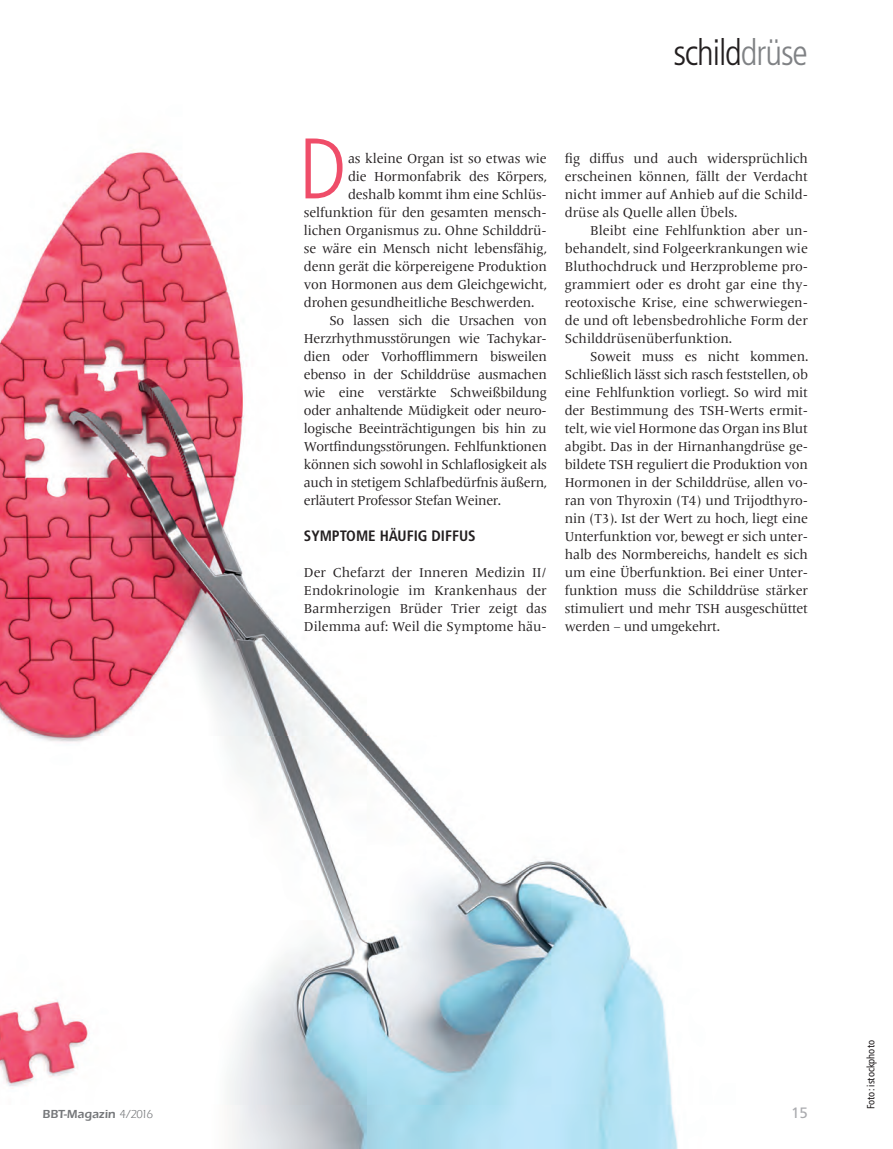
<style>
.page{position:relative;width:893px;height:1149px;background:#fff}
.page>*{position:absolute;margin:0;border:0;box-sizing:border-box;transform-origin:0 0}
.t1{font:300 condensed 85.8px "Frutiger LT Pro";color:#ef4d69}
.t2{font:300 condensed 36px "Frutiger LT Pro";letter-spacing:-.03em;color:#231f20}
.t3{font:700 condensed 15px "Frutiger LT Pro";color:#231f20}
.t4{font:15px "Frutiger";color:#aaabaf}
.t5{font:13.5px/18px "Frutiger Serif LT Pro";letter-spacing:-.01em;color:#231f20;text-align:justify}
.t6{font:600 12px "ITC Eras LT";color:#76787b}
.t7{font:condensed 10.5px "Frutiger LT Pro";color:#231f20}
.s1{color:#808285}
.s2{font-weight:400}
</style>
<div class="page">
<img style="left:0;top:150px;width:678px;height:998px">
<h2 class="t2" style="left:673px;top:32px;width:136px">schild<span class="s1">drüse</span></h2>
<h1 class="t1" style="left:299px;top:119px;width:49px">D</h1>
<p class="t5" style="left:348px;top:149px;width:200px">as kleine Organ ist so etwas wie</p>
<p class="t5" style="left:348px;top:167px;width:201px">die Hormonfabrik des Körpers,</p>
<p class="t5" style="left:348px;top:185px;width:200px">deshalb kommt ihm eine Schlüs-</p>
<p class="t5" style="left:304px;top:203px;width:244px">selfunktion für den gesamten mensch-</p>
<p class="t5" style="left:304px;top:221px;width:244px">lichen Organismus zu. Ohne Schilddrü-</p>
<p class="t5" style="left:304px;top:239px;width:245px">se wäre ein Mensch nicht lebensfähig,</p>
<p class="t5" style="left:304px;top:257px;width:244px">denn gerät die körpereigene Produktion</p>
<p class="t5" style="left:304px;top:275px;width:245px">von Hormonen aus dem Gleichgewicht,</p>
<p class="t5" style="left:304px;top:293px;width:232px">drohen gesundheitliche Beschwerden.</p>
<p class="t5" style="left:329px;top:311px;width:219px">So lassen sich die Ursachen von</p>
<p class="t5" style="left:304px;top:329px;width:244px">Herzrhythmusstörungen wie Tachykar-</p>
<p class="t5" style="left:304px;top:347px;width:244px">dien oder Vorhofflimmern bisweilen</p>
<p class="t5" style="left:304px;top:365px;width:244px">ebenso in der Schilddrüse ausmachen</p>
<p class="t5" style="left:304px;top:383px;width:244px">wie eine verstärkte Schweißbildung</p>
<p class="t5" style="left:304px;top:401px;width:244px">oder anhaltende Müdigkeit oder neuro-</p>
<p class="t5" style="left:304px;top:419px;width:244px">logische Beeinträchtigungen bis hin zu</p>
<p class="t5" style="left:304px;top:437px;width:244px">Wortfindungsstörungen. Fehlfunktionen</p>
<p class="t5" style="left:304px;top:455px;width:244px">können sich sowohl in Schlaflosigkeit als</p>
<p class="t5" style="left:304px;top:473px;width:245px">auch in stetigem Schlafbedürfnis äußern,</p>
<p class="t5" style="left:304px;top:491px;width:199px">erläutert Professor Stefan Weiner.</p>
<p class="t3" style="left:304px;top:526px;width:173px">SYMPTOME HÄUFIG DIFFUS</p>
<p class="t5" style="left:304px;top:563px;width:244px">Der Chefarzt der Inneren Medizin II/ Endokrinologie im Krankenhaus der Barmherzigen Brüder Trier zeigt das Dilemma auf: Weil die Symptome häu-</p>
<p class="t5" style="left:565px;top:149px;width:245px">fig diffus und auch widersprüchlich erscheinen können, fällt der Verdacht nicht immer auf Anhieb auf die Schild&shy;drüse als Quelle allen Übels.</p>
<p class="t5" style="left:565px;top:221px;width:245px;text-indent:26px">Bleibt eine Fehlfunktion aber un&shy;behandelt, sind Folgeerkrankungen wie Bluthochdruck und Herzprobleme pro&shy;grammiert oder es droht gar eine thy&shy;reotoxische Krise, eine schwerwiegen&shy;de und oft lebensbedrohliche Form der Schilddrüsenüberfunktion.</p>
<p class="t5" style="left:565px;top:347px;width:245px;text-indent:26px">Soweit muss es nicht kommen.<br>Schließlich lässt sich rasch feststellen, ob eine Fehlfunktion vorliegt. So wird mit der Bestimmung des TSH-Werts ermit&shy;telt, wie viel Hormone das Organ ins Blut abgibt. Das in der Hirnanhangdrüse ge&shy;bildete TSH reguliert die Produktion von Hormonen in der Schilddrüse, allen vo&shy;ran von Thyroxin (T4) und Trijodthyro&shy;nin (T3). Ist der Wert zu hoch, liegt eine Unterfunktion vor, bewegt er sich unter&shy;halb des Normbereichs, handelt es sich um eine Überfunktion. Bei einer Unter&shy;funktion muss die Schilddrüse stärker stimuliert und mehr TSH ausgeschüttet werden – und umgekehrt.</p>
<p class="t6" style="left:43px;top:1106px;width:112px">BBT-Magazin <span class="s2">4/2016</span></p>
<p class="t4" style="left:791px;top:1103px;width:18px">15</p>
<p class="t7" style="left:865px;top:1108px;width:70px;rotate:-90deg">Foto: istockphoto</p>
</div>
